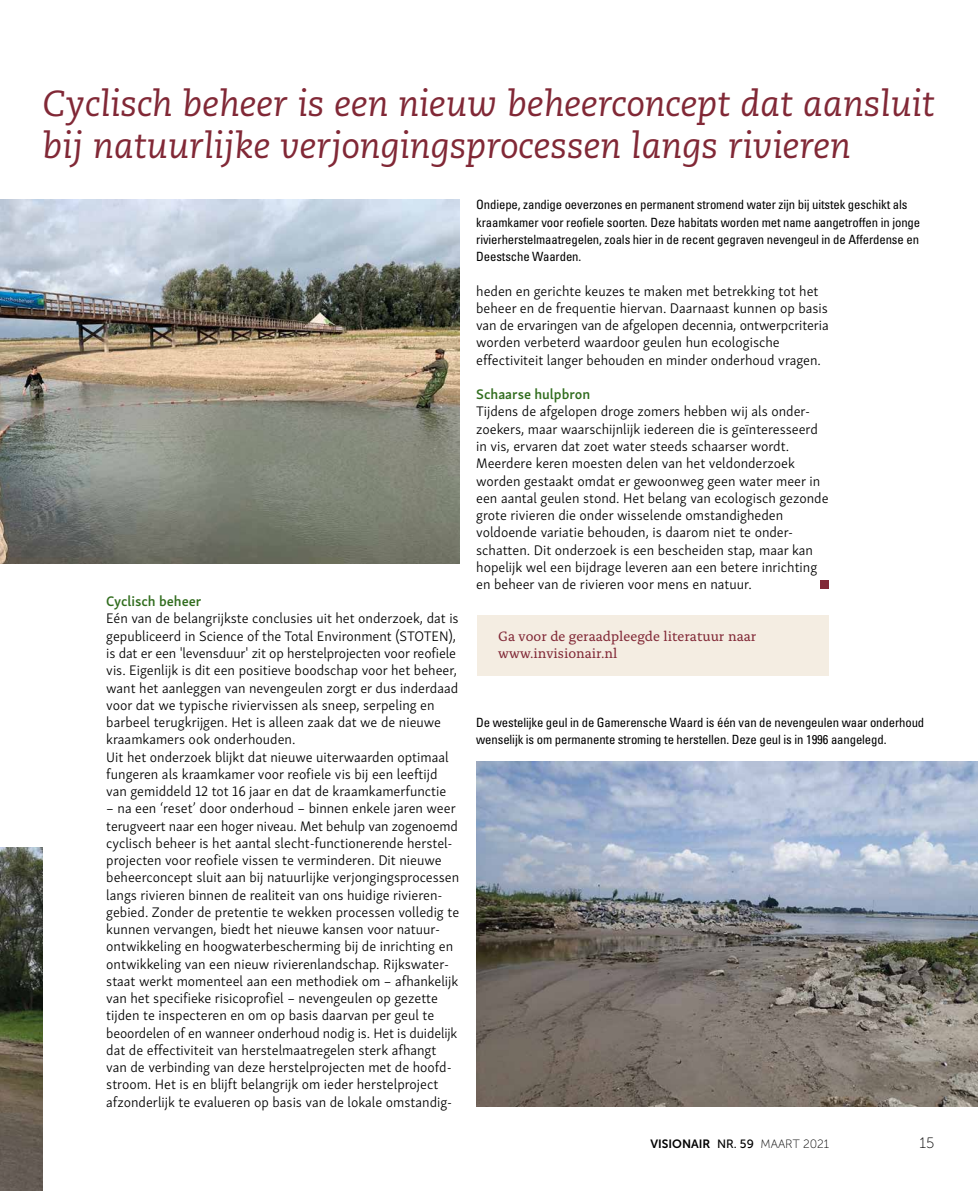
<style>
.page{position:relative;width:978px;height:1191px;background:#fff}
.page>*{position:absolute;margin:0;border:0;box-sizing:border-box;transform-origin:0 0}
.t1{font:italic 36px/42px "Caecilia LT Pro 56";color:#812836}
.t2{font:15px "Museo Sans 100";color:#000}
.t3{font:300 14.25px/17.2px "Skolar Sans";color:#000}
.t4{font:14.25px/17.2px "Alda OTCEV";color:#812836}
.t5{font:600 14.25px "Skolar Sans";color:#316d1e}
.t6{font:condensed 12.75px/17.2px "Univers LT Std";letter-spacing:-.01em;color:#000}
.t7{font:12px "Museo Sans 700";color:#000}
.s1{font-family:"Museo Sans 500"}
.s2{font-family:"Museo Sans 100"}
</style>
<div class="page">
<div style="left:821px;top:580px;width:8px;height:9px;background:#812836"></div>
<img style="left:0;top:848px;width:43px;height:343px">
<img style="left:0;top:199px;width:459px;height:364px">
<img style="left:476px;top:761px;width:502px;height:345px">
<div style="left:477px;top:615px;width:351px;height:60px;background:#f4ede2"></div>
<h1 class="t1" style="left:43px;top:82px;width:893px">Cyclisch beheer is een nieuw beheerconcept dat aansluit bij natuurlijke verjongingsprocessen langs rivieren</h1>
<p class="t6" style="left:476px;top:196px;width:445px">Ondiepe, zandige oeverzones en permanent stromend water zijn bij uitstek geschikt als kraamkamer voor reofiele soorten. Deze habitats worden met name aangetroffen in jonge rivierherstelmaatregelen, zoals hier in de recent gegraven nevengeul in de Afferdense en Deestsche Waarden.</p>
<p class="t5" style="left:106px;top:590px;width:97px">Cyclisch beheer</p>
<p class="t3" style="left:106px;top:609px;width:354px">Eén van de belangrijkste conclusies uit het onderzoek, dat is gepubliceerd in Science of the Total Environment (STOTEN), is dat er een 'levensduur' zit op herstelprojecten voor reofiele vis. Eigenlijk is dit een positieve boodschap voor het beheer, want het aanleggen van nevengeulen zorgt er dus inderdaad voor dat we typische riviervissen als sneep, serpeling en barbeel terugkrijgen. Het is alleen zaak dat we de nieuwe kraamkamers ook onderhouden.<br>Uit het onderzoek blijkt dat nieuwe uiterwaarden optimaal fungeren als kraamkamer voor reofiele vis bij een leeftijd van gemiddeld 12 tot 16 jaar en dat de kraamkamerfunctie</p>
<p class="t3" style="left:106px;top:799px;width:354px">– na een ‘reset’ door onderhoud – binnen enkele jaren weer terugveert naar een hoger niveau. Met behulp van zogenoemd cyclisch beheer is het aantal slecht-functionerende herstel&shy;projecten voor reofiele vissen te verminderen. Dit nieuwe beheerconcept sluit aan bij natuurlijke verjongingsprocessen langs rivieren binnen de realiteit van ons huidige rivieren&shy;gebied. Zonder de pretentie te wekken processen volledig te kunnen vervangen, biedt het nieuwe kansen voor natuur&shy;ontwikkeling en hoogwaterbescherming bij de inrichting en ontwikkeling van een nieuw rivierenlandschap. Rijkswater&shy;staat werkt momenteel aan een methodiek om – afhankelijk van het specifieke risicoprofiel – nevengeulen op gezette tijden te inspecteren en om op basis daarvan per geul te beoordelen of en wanneer onderhoud nodig is. Het is duidelijk dat de effectiviteit van herstelmaatregelen sterk afhangt van de verbinding van deze herstelprojecten met de hoofd&shy;stroom. Het is en blijft belangrijk om ieder herstelproject afzonderlijk te evalueren op basis van de lokale omstandig-</p>
<p class="t3" style="left:476px;top:281px;width:354px">heden en gerichte keuzes te maken met betrekking tot het beheer en de frequentie hiervan. Daarnaast kunnen op basis van de ervaringen van de afgelopen decennia, ontwerpcriteria worden verbeterd waardoor geulen hun ecologische effectiviteit langer behouden en minder onderhoud vragen.</p>
<p class="t5" style="left:476px;top:383px;width:115px">Schaarse hulpbron</p>
<p class="t3" style="left:476px;top:402px;width:354px">Tijdens de afgelopen droge zomers hebben wij als onder&shy;zoekers, maar waarschijnlijk iedereen die is geïnteresseerd in vis, ervaren dat zoet water steeds schaarser wordt.<br>Meerdere keren moesten delen van het veldonderzoek worden gestaakt omdat er gewoonweg geen water meer in een aantal geulen stond. Het belang van ecologisch gezonde grote rivieren die onder wisselende omstandigheden voldoende variatie behouden, is daarom niet te onder&shy;schatten. Dit onderzoek is een bescheiden stap, maar kan hopelijk wel een bijdrage leveren aan een betere inrichting en beheer van de rivieren voor mens en natuur.</p>
<p class="t4" style="left:498px;top:626px;width:260px">Ga voor de geraadpleegde literatuur naar www.invisionair.nl</p>
<p class="t6" style="left:476px;top:713px;width:450px">De westelijke geul in de Gamerensche Waard is één van de nevengeulen waar onderhoud wenselijk is om permanente stroming te herstellen. Deze geul is in 1996 aangelegd.</p>
<p class="t7" style="left:650px;top:1137px;width:180px">VISIONAIR <span class="s1">NR. 59</span> <span class="s2">MAART 2021</span></p>
<p class="t2" style="left:919px;top:1135px;width:16px">15</p>
</div>
